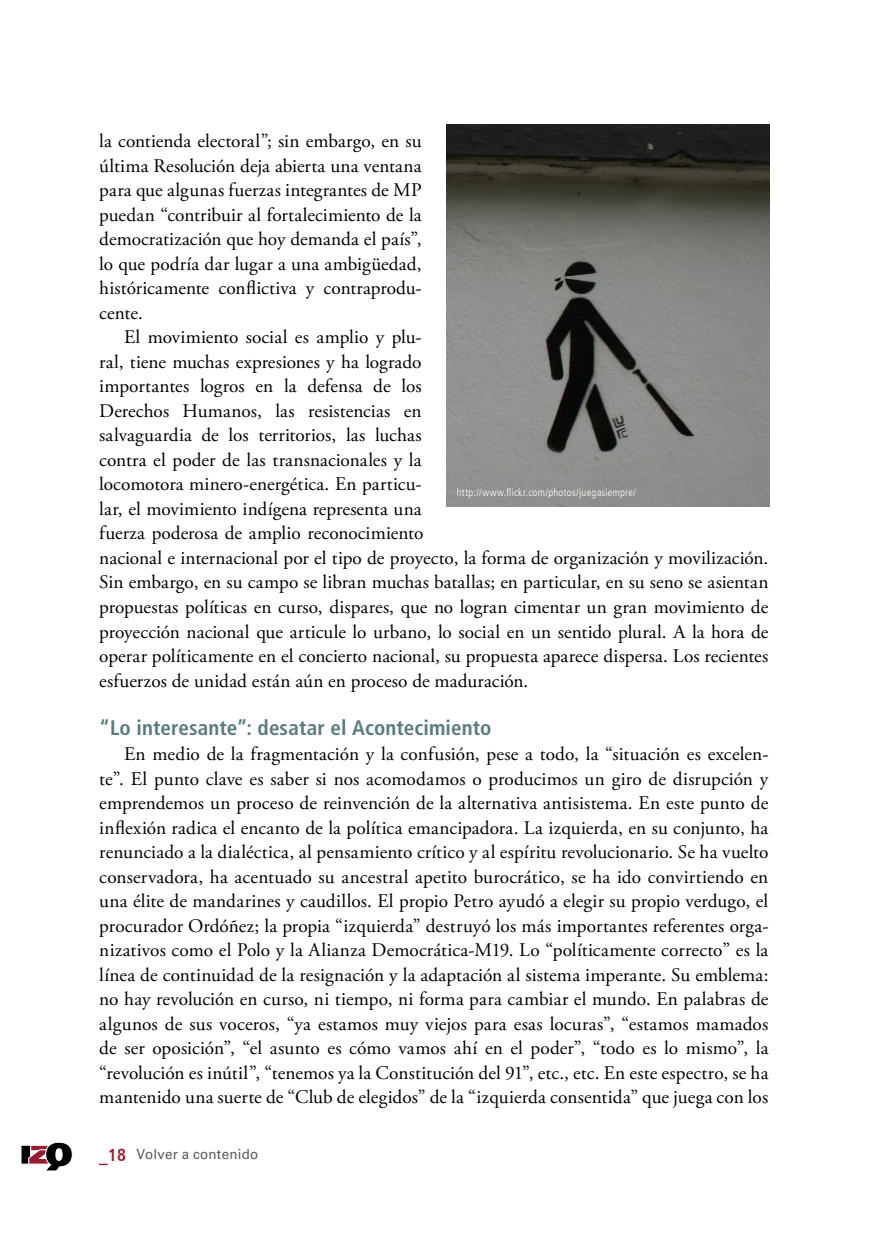
<style>
.page{position:relative;width:869px;height:1241px;background:#fff}
.page>*{position:absolute;margin:0;border:0;box-sizing:border-box;transform-origin:0 0}
.t1{font:700 condensed 21px "Frutiger LT Std";letter-spacing:.005em;color:#597b7c}
.t2{font:19.25px/24.5px "Adobe Garamond Pro";letter-spacing:.005em;color:#000;text-align:justify}
.t3{font:14px "Univers LT Std";letter-spacing:.02em;color:#58595b;scale:.95 1}
.t4{font:300 condensed 10.5px "Frutiger LT Std";letter-spacing:.025em;color:#fff}
.s1{font-family:"Humanist 777 BT Bold Condensed B";font-size:17.5px;color:#971b32}
</style>
<div class="page">
<img style="left:446px;top:124px;width:323px;height:382px">
<svg style="left:21px;top:1142px;width:52px;height:29px"></svg>
<p class="t2" style="left:99px;top:129px;width:324px">la contienda electoral”; sin embargo, en su última Resolución deja abierta una ventana para que algunas fuerzas integrantes de MP puedan “contribuir al fortalecimiento de la democratización que hoy demanda el país”, lo que podría dar lugar a una ambigüedad, históricamente conflictiva y contraprodu&shy;cente.</p>
<p class="t2" style="left:99px;top:325px;width:670px;text-align:left;text-indent:25px">El movimiento social es amplio y plu-<br>ral, tiene muchas expresiones y ha logrado<br>importantes logros en la defensa de los<br>Derechos Humanos, las resistencias en<br>salvaguardia de los territorios, las luchas<br>contra el poder de las transnacionales y la<br>locomotora minero-energética. En particu-<br>lar, el movimiento indígena representa una<br>fuerza poderosa de amplio reconocimiento<br>nacional e internacional por el tipo de proyecto, la forma de organización y movilización.<br>Sin embargo, en su campo se libran muchas batallas; en particular, en su seno se asientan propuestas políticas en curso, dispares, que no logran cimentar un gran movimiento de proyección nacional que articule lo urbano, lo social en un sentido plural. A la hora de operar políticamente en el concierto nacional, su propuesta aparece dispersa. Los recientes esfuerzos de unidad están aún en proceso de maduración.</p>
<p class="t1" style="left:99px;top:715px;width:393px">“Lo interesante”: desatar el Acontecimiento</p>
<p class="t2" style="left:99px;top:742px;width:670px;text-indent:25px">En medio de la fragmentación y la confusión, pese a todo, la “situación es excelen&shy;te”. El punto clave es saber si nos acomodamos o producimos un giro de disrupción y emprendemos un proceso de reinvención de la alternativa antisistema. En este punto de inflexión radica el encanto de la política emancipadora. La izquierda, en su conjunto, ha renunciado a la dialéctica, al pensamiento crítico y al espíritu revolucionario. Se ha vuelto conservadora, ha acentuado su ancestral apetito burocrático, se ha ido convirtiendo en una élite de mandarines y caudillos. El propio Petro ayudó a elegir su propio verdugo, el procurador Ordóñez; la propia “izquierda” destruyó los más importantes referentes orga&shy;nizativos como el Polo y la Alianza Democrática-M19. Lo “políticamente correcto” es la línea de continuidad de la resignación y la adaptación al sistema imperante. Su emblema: no hay revolución en curso, ni tiempo, ni forma para cambiar el mundo. En palabras de algunos de sus voceros, “ya estamos muy viejos para esas locuras”, “estamos mamados de ser oposición”, “el asunto es cómo vamos ahí en el poder”, “todo es lo mismo”, la “revolución es inútil”, “tenemos ya la Constitución del 91”, etc., etc. En este espectro, se ha mantenido una suerte de “Club de elegidos” de la “izquierda consentida” que juega con los</p>
<p class="t4" style="left:456px;top:486px;width:180px">http://www.flickr.com/photos/juegasiempre/</p>
<p class="t3" style="left:99px;top:1145px;width:169px"><span class="s1">_18</span> Volver a contenido</p>
</div>
